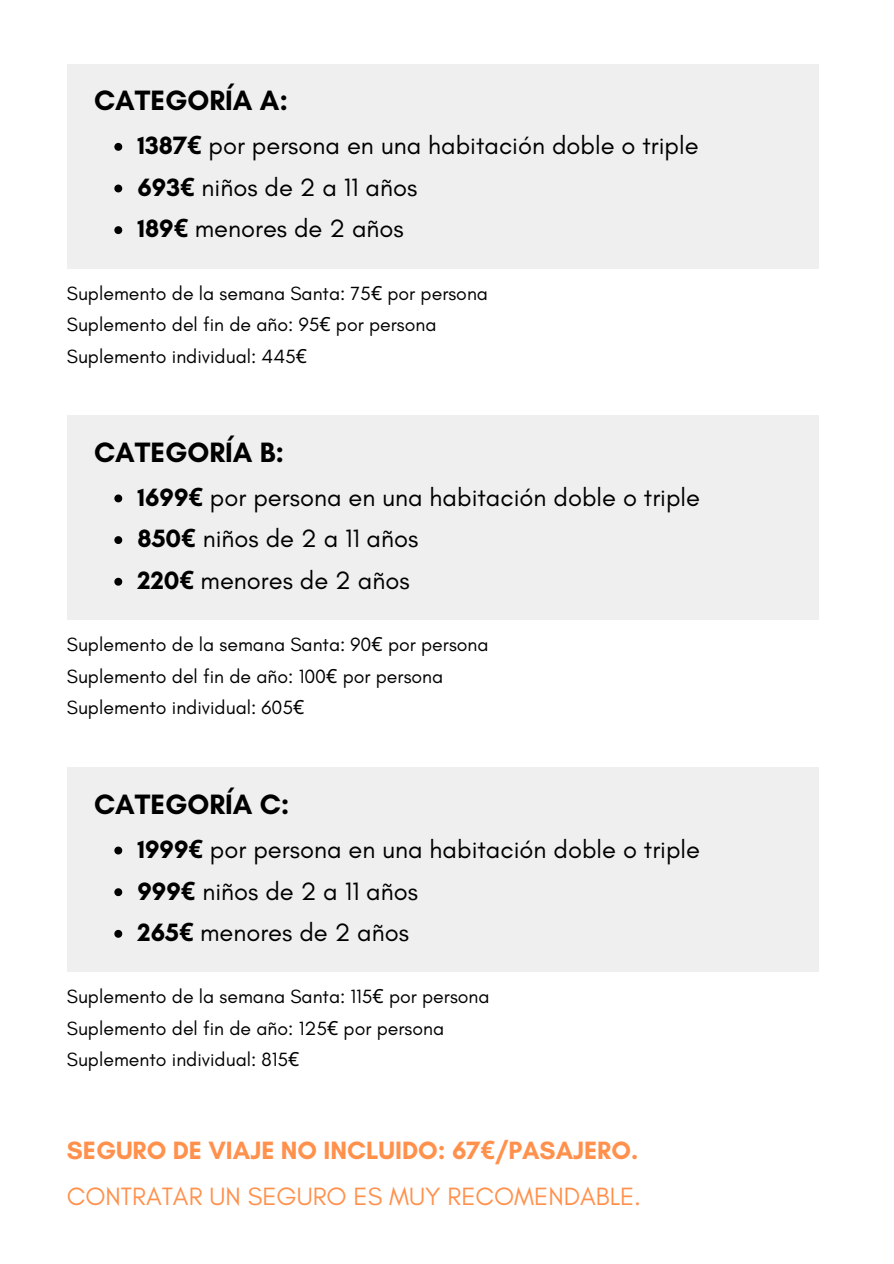
<style>
.page{position:relative;width:894px;height:1264px;background:#fff}
.page>*{position:absolute;margin:0;border:0;box-sizing:border-box;transform-origin:0 0}
.t1{font:700 28.5px "Glacial Indifference";color:#000}
.t2{font:25.5px "Glacial Indifference";color:#000}
.t3{font:700 25.5px/46.2px "Glacial Indifference";color:#ff914d}
.t4{font:19.5px "Glacial Indifference";color:#000}
.s1{font-weight:700}
.s2{font-family:"Noto Sans";font-weight:700}
.s3{font-family:"Noto Sans"}
.s4{font-weight:400}
</style>
<div class="page">
<div style="left:67px;top:64px;width:750px;height:205px;background:#efefef"></div>
<svg style="left:114px;top:143px;width:8px;height:8px"></svg>
<svg style="left:114px;top:184px;width:8px;height:8px"></svg>
<svg style="left:114px;top:226px;width:8px;height:8px"></svg>
<div style="left:67px;top:415px;width:750px;height:205px;background:#efefef"></div>
<svg style="left:114px;top:494px;width:8px;height:8px"></svg>
<svg style="left:114px;top:536px;width:8px;height:8px"></svg>
<svg style="left:114px;top:578px;width:8px;height:7px"></svg>
<div style="left:67px;top:767px;width:750px;height:205px;background:#efefef"></div>
<svg style="left:114px;top:846px;width:8px;height:8px"></svg>
<svg style="left:114px;top:888px;width:8px;height:8px"></svg>
<svg style="left:114px;top:929px;width:8px;height:8px"></svg>
<p class="t1" style="left:94px;top:83px;width:195px">CATEGORÍA A:</p>
<p class="t2" style="left:137px;top:130px;width:562px"><span class="s1">1387</span><span class="s2">€</span> por persona en una habitación doble o triple</p>
<p class="t2" style="left:137px;top:171px;width:281px"><span class="s1">693</span><span class="s2">€</span> niños de 2 a 11 años</p>
<p class="t2" style="left:137px;top:213px;width:268px"><span class="s1">189</span><span class="s2">€</span> menores de 2 años</p>
<p class="t4" style="left:67px;top:281px;width:422px">Suplemento de la semana Santa: 75<span class="s3">€</span> por persona</p>
<p class="t4" style="left:67px;top:313px;width:371px">Suplemento del fin de año: 95<span class="s3">€</span> por persona</p>
<h1 class="t4" style="left:67px;top:344px;width:242px">Suplemento individual: 445<span class="s3">€</span></h1>
<p class="t1" style="left:94px;top:435px;width:191px">CATEGORÍA B:</p>
<p class="t2" style="left:137px;top:481px;width:564px"><span class="s1">1699</span><span class="s2">€</span> por persona en una habitación doble o triple</p>
<p class="t2" style="left:137px;top:523px;width:282px"><span class="s1">850</span><span class="s2">€</span> niños de 2 a 11 años</p>
<p class="t2" style="left:137px;top:565px;width:273px"><span class="s1">220</span><span class="s2">€</span> menores de 2 años</p>
<p class="t4" style="left:67px;top:633px;width:423px">Suplemento de la semana Santa: 90<span class="s3">€</span> por persona</p>
<p class="t4" style="left:67px;top:664px;width:378px">Suplemento del fin de año: 100<span class="s3">€</span> por persona</p>
<h1 class="t4" style="left:67px;top:696px;width:239px">Suplemento individual: 605<span class="s3">€</span></h1>
<p class="t1" style="left:94px;top:786px;width:197px">CATEGORÍA C:</p>
<p class="t2" style="left:137px;top:833px;width:564px"><span class="s1">1999</span><span class="s2">€</span> por persona en una habitación doble o triple</p>
<p class="t2" style="left:137px;top:875px;width:282px"><span class="s1">999</span><span class="s2">€</span> niños de 2 a 11 años</p>
<p class="t2" style="left:137px;top:916px;width:273px"><span class="s1">265</span><span class="s2">€</span> menores de 2 años</p>
<p class="t4" style="left:67px;top:984px;width:424px">Suplemento de la semana Santa: 115<span class="s3">€</span> por persona</p>
<p class="t4" style="left:67px;top:1016px;width:379px">Suplemento del fin de año: 125<span class="s3">€</span> por persona</p>
<h2 class="t4" style="left:67px;top:1047px;width:234px">Suplemento individual: 815<span class="s3">€</span></h2>
<h1 class="t3" style="left:67px;top:1126px;width:575px">SEGURO DE VIAJE NO INCLUIDO: 67<span class="s3">€</span>/PASAJERO.<br><span class="s4">CONTRATAR UN SEGURO ES MUY RECOMENDABLE.</span></h1>
</div>
